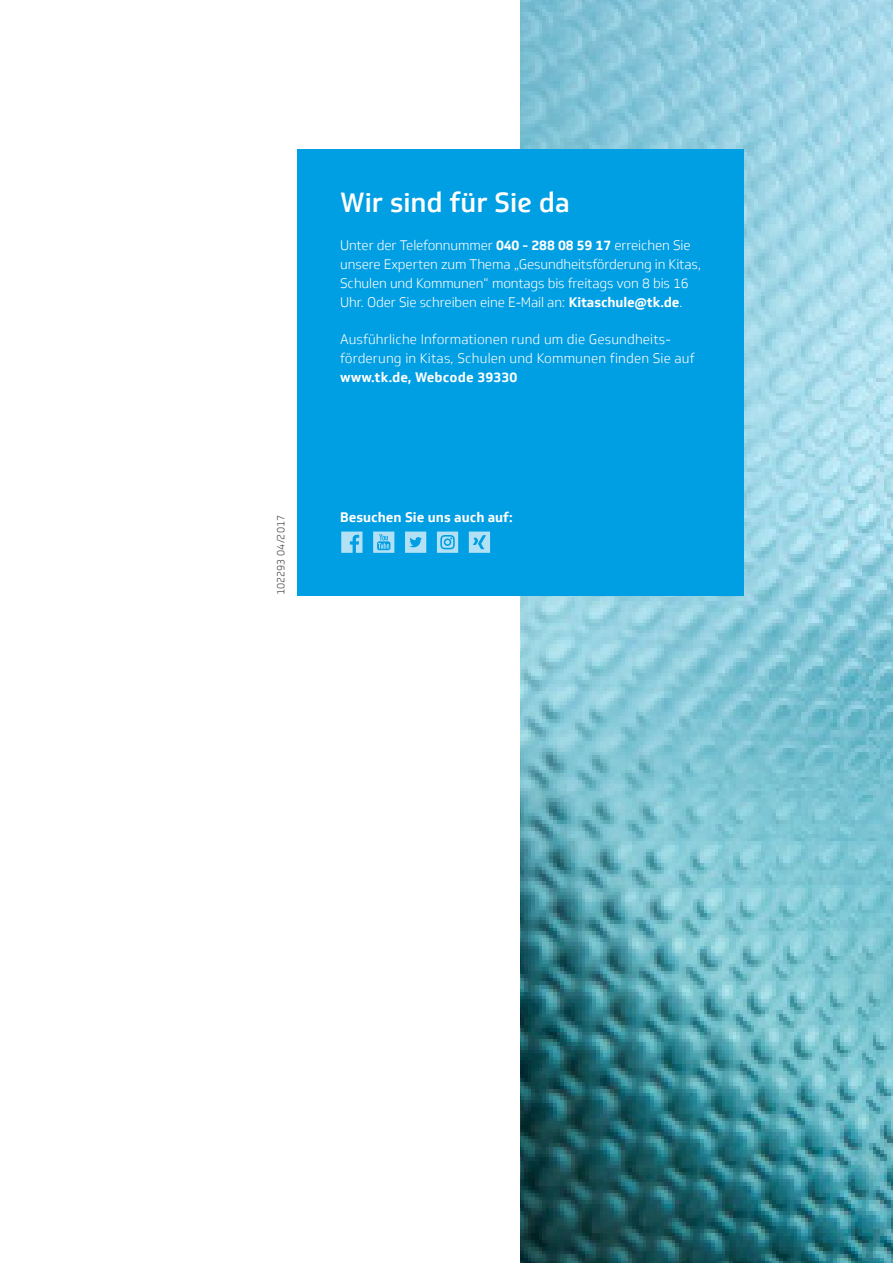
<style>
.page{position:relative;width:893px;height:1263px;background:#fff}
.page>*{position:absolute;margin:0;border:0;box-sizing:border-box;transform-origin:0 0}
.Box1_Headline_18pt_n{font:500 27px "Soleto TK Headline";color:#fff}
.Box1_Copy_9pt_negati{font:300 13.5px/18.9px "Soleto TK";letter-spacing:-.01em;color:#fff}
.Box1_Copy_9pt_negati-2{font:300 13.5px/18.9px "Soleto TK";letter-spacing:.01em;color:#fff}
.Box1_Copy_9pt_negati-3{font:700 13.5px "Soleto TK";letter-spacing:.005em;color:#fff}
.Marginalie_7pt{font:300 10.5px "Soleto TK";color:#494948}
.s1{font-weight:700}
</style>
<div class="page">
<img style="left:521px;top:0;width:372px;height:1263px">
<div style="left:298px;top:149px;width:446px;height:446px;background:#009ee3"></div>
<svg style="left:373px;top:531px;width:21px;height:22px"></svg>
<svg style="left:405px;top:531px;width:21px;height:22px"></svg>
<svg style="left:341px;top:531px;width:21px;height:22px"></svg>
<svg style="left:469px;top:531px;width:21px;height:22px"></svg>
<svg style="left:437px;top:531px;width:21px;height:22px"></svg>
<p class="Marginalie_7pt" style="left:275px;top:595px;width:82px;rotate:-90deg">102293 04/2017</p>
<p class="Box1_Headline_18pt_n" style="left:340px;top:186px;width:231px">Wir sind für Sie da</p>
<p class="Box1_Copy_9pt_negati" style="left:340px;top:236px;width:363px">Unter der Telefonnummer <span class="s1">040 - 288 08 59 17</span> erreichen Sie unsere Experten zum Thema „Gesundheitsförderung in Kitas, Schulen und Kommunen“ montags bis freitags von 8 bis 16<br>Uhr. Oder Sie schreiben eine E-Mail an: <span class="s1">Kitaschule@tk.de</span>.</p>
<p class="Box1_Copy_9pt_negati-2" style="left:340px;top:330px;width:356px">Ausführliche Informationen rund um die Gesundheits&shy;förderung in Kitas, Schulen und Kommunen finden Sie auf</p>
<p class="Box1_Copy_9pt_negati-3" style="left:340px;top:369px;width:179px">www.tk.de, Webcode 39330</p>
<p class="Box1_Copy_9pt_negati-3" style="left:340px;top:509px;width:174px">Besuchen Sie uns auch auf:</p>
</div>
